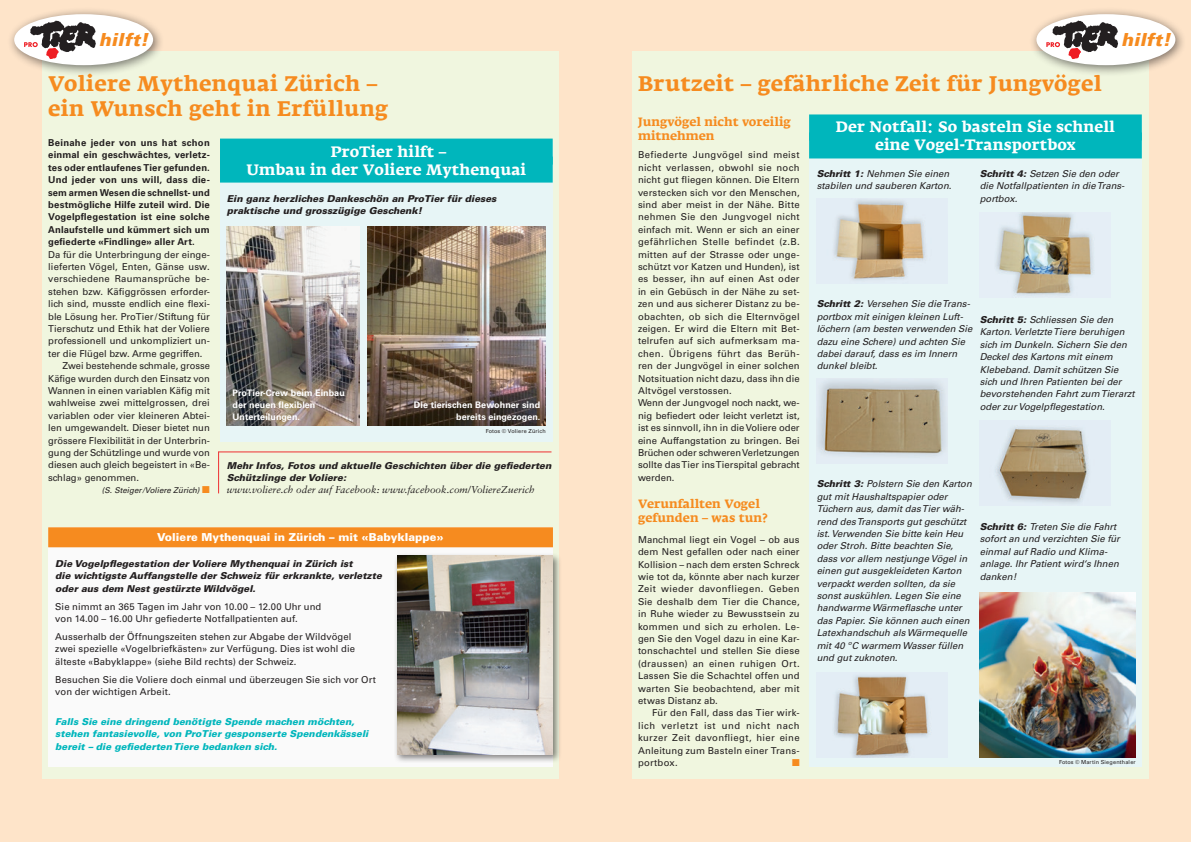
<style>
.page{position:relative;width:1191px;height:842px;background:#fee4c9}
.page>*{position:absolute;margin:0;border:0;box-sizing:border-box;transform-origin:0 0}
.t1{font:700 21px/25.2px "Fedra Serif A";letter-spacing:.015em;color:#f68b1f}
.t2{font:italic 900 18px "Univers";letter-spacing:.015em;color:#f68b1f}
.t3{font:700 15px/18px "Fedra Serif A";letter-spacing:.01em;color:#fff;text-align:center}
.t4{font:700 12px/14.4px "Fedra Serif A";color:#f68b1f}
.t5{font:900 11px "Univers LT Std";color:#fff}
.t6{font:italic 10px "Sabon LT Std";color:#231f20}
.t7{font:10px "Zapf Dingbats ITC";color:#f68b1f}
.t8{font:9.5px/12.4px "Univers LT Std";letter-spacing:.005em;color:#231f20}
.t9{font:italic 9.5px/12.4px "Univers LT Std";color:#231f20}
.t10{font:italic 900 9.5px/12.4px "Univers LT Std";color:#231f20}
.t11{font:700 9.5px/12.4px "Univers LT Std";letter-spacing:.015em;color:#231f20;text-align:justify}
.t12{font:italic 900 9.5px/12.4px "Univers LT Std";color:#00b6bc}
.t13{font:700 9px/12px "Univers LT Std";letter-spacing:.005em;color:#fff}
.t14{font:italic 8px "Univers LT Std";color:#231f20}
.t15{font:5.5px "Univers LT Std";letter-spacing:.03em;color:#231f20}
.s1{color:#f68b1f}
.s2{font-weight:900}
</style>
<div class="page">
<div style="left:43px;top:51px;width:515px;height:727px;background:#f0f6df"></div>
<div style="left:632px;top:51px;width:516px;height:727px;background:#f0f6df"></div>
<div style="left:7px;top:7px;width:157px;height:70px;background:#231f20;opacity:.6"></div>
<div style="left:14px;top:14px;width:139px;height:51px;background:#fff;border-radius:50%"></div>
<svg style="left:24px;top:21px;width:72px;height:38px"></svg>
<div style="left:1029px;top:7px;width:157px;height:70px;background:#231f20;opacity:.6"></div>
<div style="left:1036px;top:14px;width:139px;height:51px;background:#fff;border-radius:50%"></div>
<svg style="left:1046px;top:21px;width:72px;height:38px"></svg>
<div style="left:220px;top:142px;width:333px;height:299px;background:#e7f5f6"></div>
<div style="left:220px;top:139px;width:333px;height:26px;background:#00b6bc"></div>
<div style="left:220px;top:157px;width:333px;height:26px;background:#00b6bc"></div>
<div style="left:809px;top:118px;width:332px;height:649px;background:#e7f5f6"></div>
<div style="left:809px;top:114px;width:332px;height:26px;background:#00b6bc"></div>
<div style="left:809px;top:132px;width:332px;height:26px;background:#00b6bc"></div>
<hr style="left:218px;top:452px;width:333px;height:1px;background:#ee3032">
<hr style="left:218px;top:452px;width:1px;height:41px;background:#ee3032">
<img style="left:227px;top:227px;width:133px;height:198px">
<img style="left:832px;top:198px;width:96px;height:84px">
<img style="left:995px;top:213px;width:99px;height:85px">
<img style="left:994px;top:425px;width:96px;height:80px">
<img style="left:816px;top:378px;width:131px;height:81px">
<img style="left:832px;top:674px;width:100px;height:83px">
<img style="left:979px;top:592px;width:156px;height:165px">
<img style="left:367px;top:227px;width:179px;height:198px">
<div style="left:48px;top:527px;width:505px;height:240px;background:#fafafa"></div>
<div style="left:48px;top:527px;width:505px;height:20px;background:#f68b1f"></div>
<div style="left:394px;top:553px;width:168px;height:210px;background:#231f20;opacity:.55"></div>
<img style="left:397px;top:556px;width:156px;height:198px">
<h2 class="t2" style="left:99px;top:29px;width:51px">hilft!</h2>
<h2 class="t2" style="left:1121px;top:29px;width:51px">hilft!</h2>
<h1 class="t1" style="left:48px;top:71px;width:341px">Voliere Mythenquai Zürich – ein Wunsch geht in Erfüllung</h1>
<p class="t11" style="left:48px;top:136px;width:163px">Beinahe jeder von uns hat schon einmal ein geschwächtes, verletz&shy;tes oder entlaufenes Tier gefunden.<br>Und jeder von uns will, dass die&shy;sem armen Wesen die schnellst- und bestmögliche Hilfe zuteil wird. Die Vogelpflegestation ist eine solche Anlaufstelle und kümmert sich um gefiederte «Findlinge» aller Art.</p>
<p class="t8" style="left:48px;top:248px;width:163px">Da für die Unterbringung der einge-</p>
<p class="t8" style="left:48px;top:260px;width:163px">lieferten Vögel, Enten, Gänse usw.</p>
<p class="t8" style="left:48px;top:273px;width:163px">verschiedene Raumansprüche be-</p>
<p class="t8" style="left:48px;top:285px;width:163px">stehen bzw. Käfiggrössen erforder-</p>
<p class="t8" style="left:48px;top:298px;width:163px">lich sind, musste endlich eine flexi-</p>
<p class="t8" style="left:48px;top:310px;width:163px">ble Lösung her. ProTier/Stiftung für</p>
<p class="t8" style="left:48px;top:322px;width:163px">Tierschutz und Ethik hat der Voliere</p>
<p class="t8" style="left:48px;top:335px;width:163px">professionell und unkompliziert un-</p>
<p class="t8" style="left:48px;top:347px;width:156px">ter die Flügel bzw. Arme gegriffen.</p>
<p class="t8" style="left:62px;top:360px;width:149px">Zwei bestehende schmale, grosse</p>
<p class="t8" style="left:48px;top:372px;width:163px">Käfige wurden durch den Einsatz von</p>
<p class="t8" style="left:48px;top:384px;width:163px">Wannen in einen variablen Käfig mit</p>
<p class="t8" style="left:48px;top:397px;width:163px">wahlweise zwei mittelgrossen, drei</p>
<p class="t8" style="left:48px;top:409px;width:163px">variablen oder vier kleineren Abtei-</p>
<p class="t8" style="left:48px;top:422px;width:163px">len umgewandelt. Dieser bietet nun</p>
<p class="t8" style="left:48px;top:434px;width:163px">grössere Flexibilität in der Unterbrin-</p>
<p class="t8" style="left:48px;top:446px;width:163px">gung der Schützlinge und wurde von</p>
<p class="t8" style="left:48px;top:459px;width:163px">diesen auch gleich begeistert in «Be-</p>
<p class="t8" style="left:48px;top:471px;width:92px">schlag» genommen.</p>
<p class="t14" style="left:102px;top:486px;width:109px">(S. Steiger/Vo liere Zürich) <span class="s1">■</span></p>
<h3 class="t3" style="left:246px;top:142px;width:281px">ProTier hilft –<br>Umbau in der Voliere Mythenquai</h3>
<p class="t10" style="left:227px;top:192px;width:271px">Ein ganz herzliches Dankeschön an ProTier für dieses praktische und grosszügige Geschenk!</p>
<p class="t13" style="left:232px;top:387px;width:114px">ProTier-Crew beim Einbau der neuen flexiblen<br>Unterteilungen.</p>
<p class="t13" style="left:414px;top:399px;width:128px;text-align:right">Die tierischen Bewohner sind bereits eingezogen.</p>
<p class="t15" style="left:486px;top:428px;width:62px">Fotos © Voliere Zürich</p>
<p class="t10" style="left:227px;top:460px;width:326px;line-height:12px">Mehr Infos, Fotos und aktuelle Geschichten über die gefiederten<br>Schützlinge der Voliere:</p>
<p class="t6" style="left:227px;top:484px;width:309px">www.voliere.ch oder auf Facebook: www.facebook.com/VoliereZuerich</p>
<p class="t5" style="left:157px;top:530px;width:288px">Voliere Mythenquai in Zürich – mit «Babyklappe»</p>
<p class="t10" style="left:55px;top:557px;width:328px">Die Vogelpflegestation der Voliere Mythenquai in Zürich ist<br>die wichtigste Auffangstelle der Schweiz für erkrankte, verletzte oder aus dem Nest gestürzte Wildvögel.</p>
<p class="t8" style="left:55px;top:600px;width:268px">Sie nimmt an 365 Tagen im Jahr von 10.00 – 12.00 Uhr und von 14.00 – 16.00 Uhr gefiederte Notfallpatienten auf.</p>
<p class="t8" style="left:55px;top:630px;width:301px">Ausserhalb der Öffnungszeiten stehen zur Abgabe der Wildvögel zwei spezielle «Vogelbriefkästen» zur Verfügung. Dies ist wohl die älteste «Babyklappe» (siehe Bild rechts) der Schweiz.</p>
<p class="t8" style="left:55px;top:673px;width:322px">Besuchen Sie die Voliere doch einmal und überzeugen Sie sich vor Ort von der wichtigen Arbeit.</p>
<p class="t12" style="left:55px;top:715px;width:314px">Falls Sie eine dringend benötigte Spende machen möchten, stehen fantasievolle, von ProTier gesponserte Spendenkässeli bereit – die gefiederten Tiere bedanken sich.</p>
<h1 class="t1" style="left:638px;top:71px;width:465px">Brutzeit – gefährliche Zeit für Jungvögel</h1>
<p class="t4" style="left:638px;top:114px;width:154px">Jungvögel nicht voreilig mitnehmen</p>
<p class="t8" style="left:638px;top:149px;width:163px">Befiederte Jungvögel sind meist nicht verlassen, obwohl sie noch nicht gut fliegen können. Die Eltern verstecken sich vor den Menschen, sind aber meist in der Nähe. Bitte nehmen Sie den Jungvogel nicht einfach mit. Wenn er sich an einer gefährlichen Stelle befindet (z.B. mitten auf der Strasse oder unge&shy;schützt vor Katzen und Hunden), ist es besser, ihn auf einen Ast oder in ein Gebüsch in der Nähe zu set&shy;zen und aus sicherer Distanz zu be&shy;obachten, ob sich die Elternvögel zeigen. Er wird die Eltern mit Bet&shy;telrufen auf sich aufmerksam ma&shy;chen. Übrigens führt das Berüh&shy;ren der Jungvögel in einer solchen Notsituation nicht dazu, dass ihn die Altvögel verstossen.<br>Wenn der Jungvogel noch nackt, we&shy;nig befiedert oder leicht verletzt ist, ist es sinnvoll, ihn in die Voliere oder eine Auffangstation zu bringen. Bei Brüchen oder schweren Verletzungen sollte das Tier ins Tierspital gebracht werden.</p>
<p class="t4" style="left:638px;top:496px;width:131px">Verunfallten Vogel gefunden – was tun?</p>
<p class="t8" style="left:638px;top:533px;width:163px;text-align:justify">Manchmal liegt ein Vogel – ob aus dem Nest gefallen oder nach einer Kollision – nach dem ersten Schreck wie tot da, könnte aber nach kurzer Zeit wieder davonfliegen. Geben Sie deshalb dem Tier die Chance, in Ruhe wieder zu Bewusstsein zu kommen und sich zu erholen. Le&shy;gen Sie den Vogel dazu in eine Kar&shy;tonschachtel und stellen Sie diese (draussen) an einen ruhigen Ort.<br>Lassen Sie die Schachtel offen und warten Sie beobachtend, aber mit etwas Distanz ab.</p>
<p class="t8" style="left:638px;top:707px;width:163px;text-align:justify;text-indent:14px">Für den Fall, dass das Tier wirk&shy;lich verletzt ist und nicht nach kurzer Zeit davonfliegt, hier eine Anleitung zum Basteln einer Trans&shy;portbox.</p>
<p class="t7" style="left:792px;top:758px;width:9px">■</p>
<h3 class="t3" style="left:835px;top:118px;width:281px">Der Notfall: So basteln Sie schnell eine Vogel-Transportbox</h3>
<p class="t9" style="left:816px;top:168px;width:136px"><span class="s2">Schritt 1:</span> Nehmen Sie einen stabilen und sauberen Karto n.</p>
<p class="t9" style="left:979px;top:168px;width:146px"><span class="s2">Schritt 4:</span> Setzen Sie den o der die No tfallpatienten in die Trans&shy;po rtbox.</p>
<p class="t9" style="left:816px;top:298px;width:157px"><span class="s2">Schritt 2:</span> Versehen Sie die Trans&shy;po rtbox mit einigen kleinen Luft&shy;löchern (am besten verwenden Sie dazu eine Schere) und achten Sie dabei darauf, dass es im Innern dunkel bleibt.</p>
<p class="t9" style="left:979px;top:314px;width:156px"><span class="s2">Schritt 5:</span> Schliessen Sie den<br>Karto n. Verletzte Tiere beruhigen sich im Dunkeln. Sichern Sie den<br>Deckel des Karto ns mit einem<br>Klebeband. Damit schützen Sie sich und Ihren Patienten bei der bevo rstehenden Fahrt zum Tierarzt oder zur Vogelpflegestatio n.</p>
<p class="t9" style="left:816px;top:478px;width:157px"><span class="s2">Schritt 3:</span> Po lstern Sie den Karto n gut mit Haushaltspapier oder<br>Tüchern aus, damit das Tier wäh&shy;rend des Transpo rts gut geschützt ist. Verwenden Sie bitte kein Heu oder Stro h. Bitte beachten Sie, dass vo r allem nestjunge Vögel in einen gut ausgekleideten Karto n verpackt werden so llten, da sie<br>so nst auskühlen. Legen Sie eine handwarme Wärmeflasche unter das Papier. Sie können auch einen<br>Latexhandschuh als Wärmequelle mit 40 oC warmem Wasser füllen und gut zukno ten.</p>
<p class="t9" style="left:979px;top:520px;width:142px"><span class="s2">Schritt 6:</span> Treten Sie die Fahrt so fo rt an und verzichten Sie für einmal auf Radio und Klima&shy;anlage. Ihr Patient wird‘s Ihnen danken!</p>
<p class="t15" style="left:1059px;top:759px;width:78px">Fotos © Martin Siegenthaler</p>
</div>
